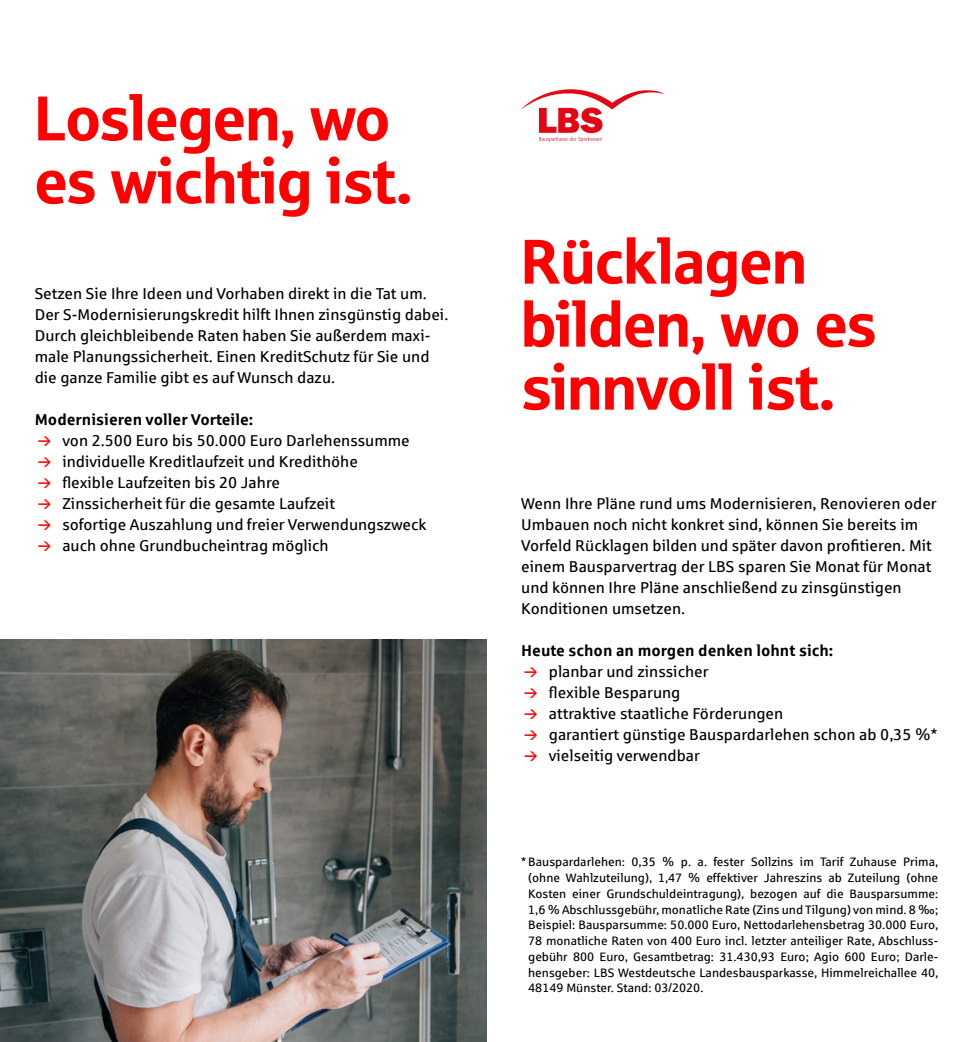
<style>
.page{position:relative;width:973px;height:1042px;background:#fff}
.page>*{position:absolute;margin:0;border:0;box-sizing:border-box;transform-origin:0 0}
.t1{font:63px/63px "Sparkasse Head";color:#f00}
.t2{font:15.75px/21px "Sparkasse Rg";color:#000}
.t3{font:700 15.75px "Sparkasse Rg";color:#000}
.t4{font:12.25px/15.8px "Sparkasse Rg";color:#000;text-align:justify}
</style>
<div class="page">
<svg style="left:521px;top:89px;width:142px;height:53px"></svg>
<img style="left:0;top:639px;width:486px;height:403px">
<h1 class="t1" style="left:35px;top:84px;width:378px">Loslegen, wo es wichtig ist.</h1>
<p class="t2" style="left:35px;top:282px;width:415px">Setzen Sie Ihre Ideen und Vorhaben direkt in die Tat um.<br>Der S-Modernisierungskredit hilft Ihnen zinsgünstig dabei.<br>Durch gleichbleibende Raten haben Sie außerdem maxi&shy;male Planungssicherheit. Einen KreditSchutz für Sie und die ganze Familie gibt es auf Wunsch dazu.</p>
<p class="t3" style="left:35px;top:409px;width:220px">Modernisieren voller Vorteile:</p>
<p class="t2" style="left:62px;top:429px;width:365px">von 2.500 Euro bis 50.000 Euro Darlehenssumme individuelle Kreditlaufzeit und Kredithöhe<br>flexible Laufzeiten bis 20 Jahre<br>Zinssicherheit für die gesamte Laufzeit<br>sofortige Auszahlung und freier Verwendungszweck auch ohne Grundbucheintrag möglich</p>
<h1 class="t1" style="left:521px;top:228px;width:356px">Rücklagen bilden, wo es sinnvoll ist.</h1>
<p class="t2" style="left:521px;top:492px;width:417px">Wenn Ihre Pläne rund ums Modernisieren, Renovieren oder Umbauen noch nicht konkret sind, können Sie bereits im Vorfeld Rücklagen bilden und später davon profitieren. Mit einem Bausparvertrag der LBS sparen Sie Monat für Monat und können Ihre Pläne anschließend zu zinsgünstigen Konditionen umsetzen.</p>
<p class="t3" style="left:521px;top:640px;width:313px">Heute schon an morgen denken lohnt sich:</p>
<p class="t2" style="left:548px;top:660px;width:390px">planbar und zinssicher<br>flexible Besparung<br>attraktive staatliche Förderungen<br>garantiert günstige Bauspardarlehen schon ab 0,35 %* vielseitig verwendbar</p>
<p class="t4" style="left:528px;top:854px;width:411px;text-indent:-7px">*Bauspardarlehen: 0,35 % p. a. fester Sollzins im Tarif Zuhause Prima, (ohne Wahlzuteilung), 1,47 % effektiver Jahreszins ab Zuteilung (ohne Kosten einer Grundschuldeintragung), bezogen auf die Bausparsumme:<br>1,6 % Abschlussgebühr, monatliche Rate (Zins und Tilgung) von mind. 8 ‰; Beispiel: Bausparsumme: 50.000 Euro, Nettodarlehensbetrag 30.000 Euro, 78 monatliche Raten von 400 Euro incl. letzter anteiliger Rate, Abschluss&shy;gebühr 800 Euro, Gesamtbetrag: 31.430,93 Euro; Agio 600 Euro; Darle&shy;hensgeber: LBS Westdeutsche Landesbausparkasse, Himmelreichallee 40, 48149 Münster. Stand: 03/2020.</p>
</div>
